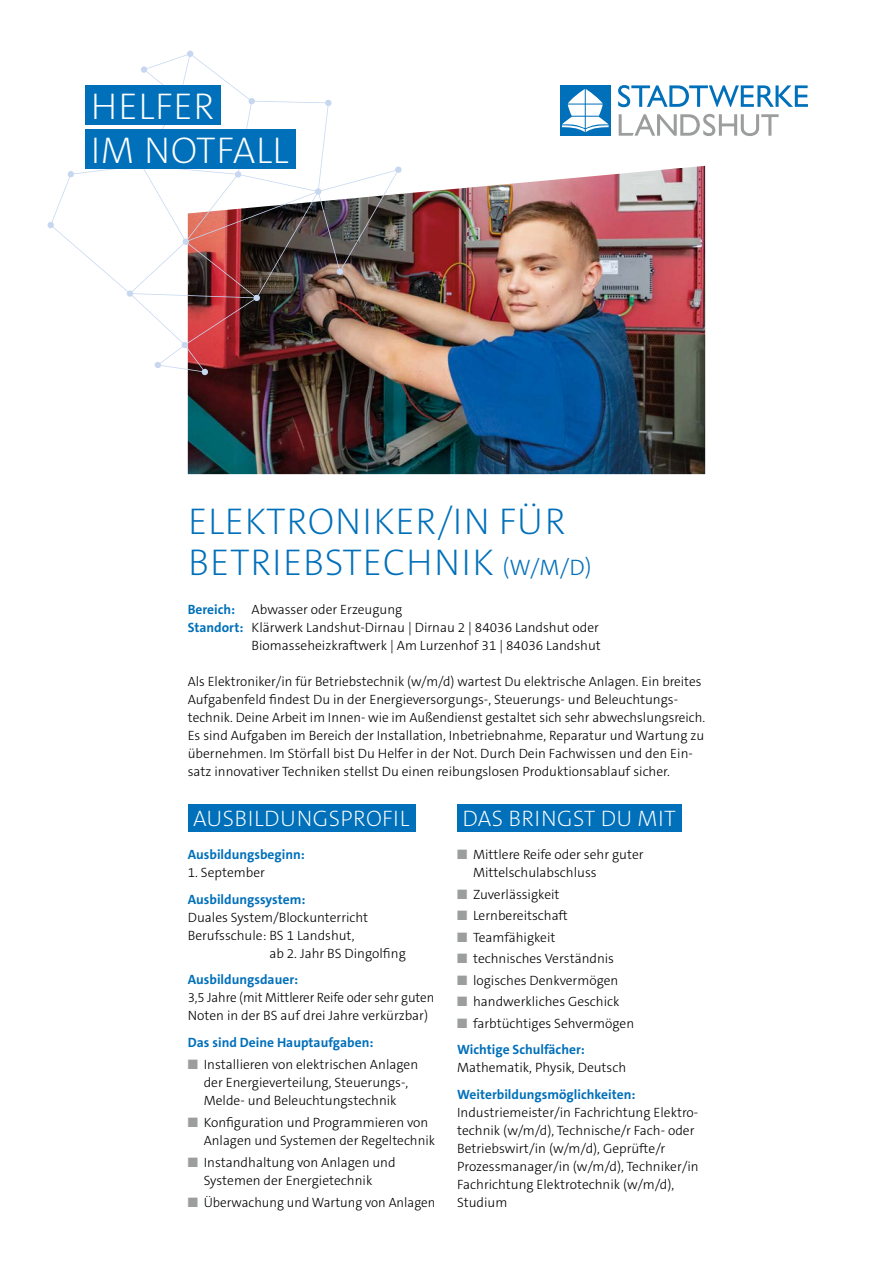
<style>
.page{position:relative;width:893px;height:1263px;background:#fff}
.page>*{position:absolute;margin:0;border:0;box-sizing:border-box;transform-origin:0 0}
.t1{font:200 37.5px/41.2px "The Sans C5";letter-spacing:.02em;color:#0070ba}
.t2{font:200 37.5px/44.7px "The Sans C5";letter-spacing:.015em;color:#fff}
.t3{font:200 22.5px "The Sans C5";letter-spacing:.02em;color:#fff}
.t4{font:300 13.5px/18px "The Sans C5";color:#000}
.t5{font:700 13.5px "The Sans C5";color:#0070ba}
.s1{font-weight:300;font-size:22.5px}
.s2{font-weight:700;color:#0070ba}
.s3{color:#9c9d9d}
</style>
<div class="page">
<div style="left:560px;top:85px;width:50px;height:51px;background:#0070ba"></div>
<svg style="left:562px;top:89px;width:47px;height:43px"></svg>
<svg style="left:618px;top:85px;width:190px;height:22px"></svg>
<svg style="left:619px;top:114px;width:160px;height:22px"></svg>
<img style="left:188px;top:166px;width:517px;height:308px">
<img style="left:47px;top:50px;width:373px;height:374px">
<div style="left:85px;top:85px;width:135px;height:39px;background:#0070ba"></div>
<div style="left:85px;top:130px;width:211px;height:39px;background:#0070ba"></div>
<div style="left:188px;top:804px;width:227px;height:27px;background:#0070ba"></div>
<div style="left:457px;top:804px;width:224px;height:27px;background:#0070ba"></div>
<h1 class="t2" style="left:91px;top:84px;width:199px">HELFER<br>IM NOTFALL</h1>
<h1 class="t1" style="left:188px;top:501px;width:405px">ELEKTRONIKER/IN FÜR<br>BETRIEBSTECHNIK <span class="s1">(W/M/D)</span></h1>
<p class="t4" style="left:188px;top:601px;width:216px"><span class="s2">Bereich:</span> Abwasser oder Erzeugung</p>
<p class="t4" style="left:188px;top:619px;width:413px"><span class="s2">Standort:</span> Klärwerk Landshut-Dirnau | Dirnau 2 | 84036 Landshut oder</p>
<p class="t4" style="left:252px;top:637px;width:351px">Biomasseheizkraftwerk | Am Lurzenhof 31 | 84036 Landshut</p>
<p class="t4" style="left:188px;top:673px;width:519px">Als Elektroniker/in für Betriebstechnik (w/m/d) wartest Du elektrische Anlagen. Ein breites Aufgabenfeld findest Du in der Energieversorgungs-, Steuerungs- und Beleuchtungs&shy;technik. Deine Arbeit im Innen- wie im Außendienst gestaltet sich sehr abwechslungsreich.<br>Es sind Aufgaben im Bereich der Installation, Inbetriebnahme, Reparatur und Wartung zu übernehmen. Im Störfall bist Du Helfer in der Not. Durch Dein Fachwissen und den Ein&shy;satz innovativer Techniken stellst Du einen reibungslosen Produktionsablauf sicher.</p>
<h2 class="t3" style="left:193px;top:804px;width:218px">AUSBILDUNGSPROFIL</h2>
<h2 class="t3" style="left:463px;top:804px;width:215px">DAS BRINGST DU MIT</h2>
<p class="t5" style="left:188px;top:846px;width:119px">Ausbildungsbeginn:</p>
<p class="t4" style="left:188px;top:864px;width:79px">1. September</p>
<p class="t5" style="left:188px;top:891px;width:119px">Ausbildungssystem:</p>
<p class="t4" style="left:188px;top:908px;width:182px">Duales System/Blockunterricht</p>
<p class="t4" style="left:188px;top:926px;width:168px">Berufsschule: BS 1 Landshut,</p>
<p class="t4" style="left:269px;top:944px;width:138px">ab 2. Jahr BS Dingolfing</p>
<p class="t5" style="left:188px;top:971px;width:112px">Ausbildungsdauer:</p>
<p class="t4" style="left:188px;top:989px;width:248px">3,5 Jahre (mit Mittlerer Reife oder sehr guten<br>Noten in der BS auf drei Jahre verkürzbar)</p>
<p class="t5" style="left:188px;top:1034px;width:187px">Das sind Deine Hauptaufgaben:</p>
<p class="t4" style="left:188px;top:1055px;width:232px;text-align:center"><span class="s3">■</span> Installieren von elektrischen Anlagen der Energieverteilung, Steuerungs-,<br>Melde- und Beleuchtungstechnik</p>
<p class="t4" style="left:204px;top:1113px;width:233px;text-indent:-16px"><span class="s3">■</span> Konfiguration und Programmieren von<br>Anlagen und Systemen der Regeltechnik</p>
<p class="t4" style="left:188px;top:1153px;width:209px;text-align:center"><span class="s3">■</span> Instandhaltung von Anlagen und<br>Systemen der Energietechnik</p>
<p class="t4" style="left:188px;top:1193px;width:249px"><span class="s3">■</span> Überwachung und Wartung von Anlagen</p>
<p class="t4" style="left:473px;top:846px;width:172px;text-indent:-16px"><span class="s3">■</span> Mittlere Reife oder sehr guter<br>Mittelschulabschluss</p>
<p class="t4" style="left:457px;top:885px;width:104px"><span class="s3">■</span> Zuverlässigkeit</p>
<p class="t4" style="left:457px;top:907px;width:112px"><span class="s3">■</span> Lernbereitschaft</p>
<p class="t4" style="left:457px;top:928px;width:100px"><span class="s3">■</span> Teamfähigkeit</p>
<p class="t4" style="left:457px;top:950px;width:158px"><span class="s3">■</span> technisches Verständnis</p>
<p class="t4" style="left:457px;top:971px;width:163px"><span class="s3">■</span> logisches Denkvermögen</p>
<p class="t4" style="left:457px;top:993px;width:164px"><span class="s3">■</span> handwerkliches Geschick</p>
<p class="t4" style="left:457px;top:1010px;width:179px;line-height:26.5px"><span class="s3">■</span> farbtüchtiges Sehvermögen<br><span class="s2">Wichtige Schulfächer:</span></p>
<p class="t4" style="left:457px;top:1059px;width:171px">Mathematik, Physik, Deutsch</p>
<p class="t5" style="left:457px;top:1086px;width:180px">Weiterbildungsmöglichkeiten:</p>
<p class="t4" style="left:457px;top:1103px;width:243px">Industriemeister/in Fachrichtung Elektro&shy;technik (w/m/d), Technische/r Fach- oder Betriebswirt/in (w/m/d), Geprüfte/r Prozessmanager/in (w/m/d), Techniker/in Fachrichtung Elektrotechnik (w/m/d), Studium</p>
</div>
